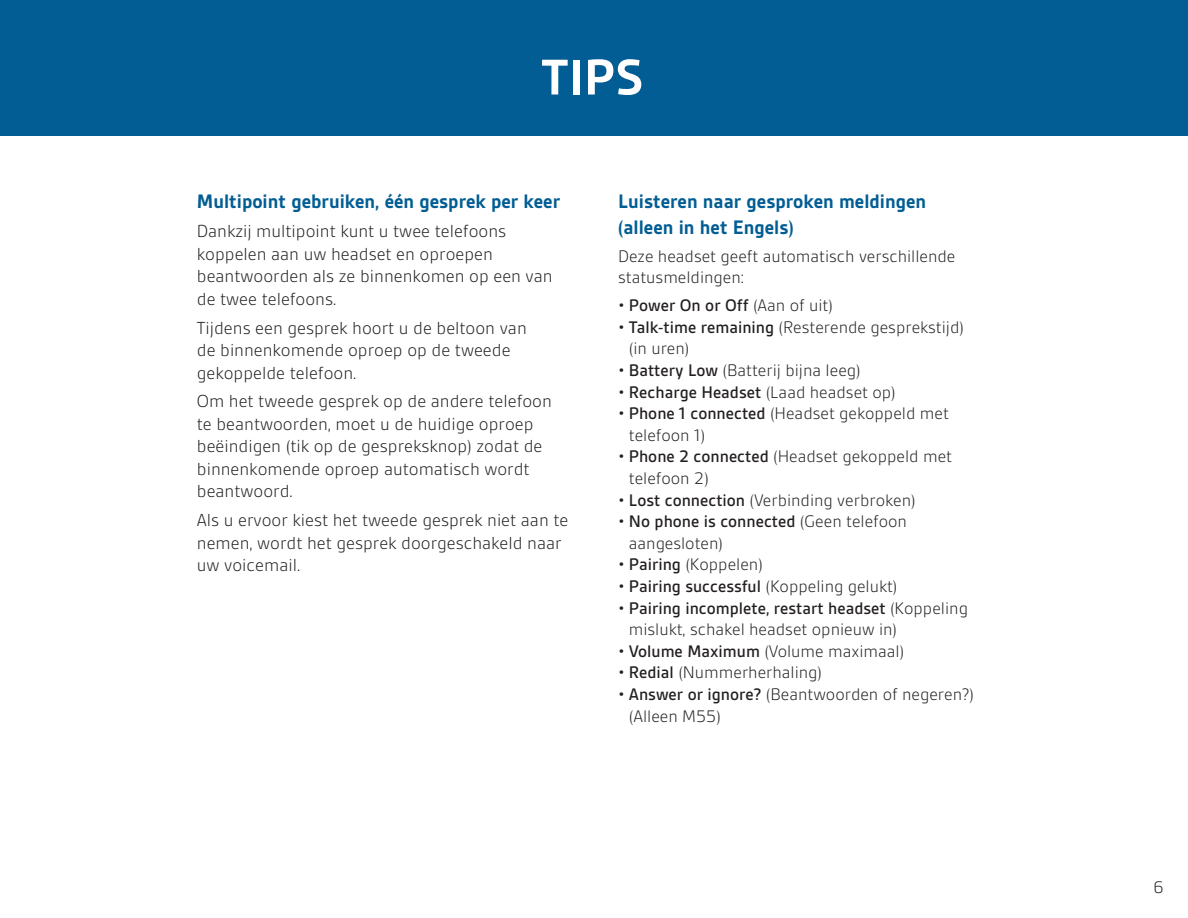
<style>
.page{position:relative;width:1188px;height:918px;background:#fff}
.page>*{position:absolute;margin:0;border:0;box-sizing:border-box;transform-origin:0 0}
.t1{font:700 54px "Gesta";color:#fff}
.t2{font:700 21px/25.2px "Gesta";color:#015d93}
.t3{font:300 18.75px/22.5px "Gesta";color:#231f20}
.t4{font:300 18px/21.6px "Gesta";color:#231f20}
.t5{font:500 18px "Gesta";color:#231f20}
.s1{font-weight:300}
.s2{font-weight:500}
</style>
<div class="page">
<div style="left:0;top:0;width:1188px;height:136px;background:#015d93"></div>
<h1 class="t1" style="left:541px;top:49px;width:105px">TIPS</h1>
<p class="t2" style="left:197px;top:189px;width:365px">Multipoint gebruiken, één gesprek per keer</p>
<p class="t3" style="left:197px;top:220px;width:357px">Dankzij multipoint kunt u twee telefoons koppelen aan uw headset en oproepen beantwoorden als ze binnenkomen op een van de twee telefoons.</p>
<p class="t3" style="left:197px;top:316px;width:331px">Tijdens een gesprek hoort u de beltoon van de binnenkomende oproep op de tweede gekoppelde telefoon.</p>
<p class="t3" style="left:197px;top:390px;width:357px">Om het tweede gesprek op de andere telefoon te beantwoorden, moet u de huidige oproep beëindigen (tik op de gespreksknop) zodat de binnenkomende oproep automatisch wordt beantwoord.</p>
<p class="t3" style="left:197px;top:509px;width:373px">Als u ervoor kiest het tweede gesprek niet aan te nemen, wordt het gesprek doorgeschakeld naar uw voicemail.</p>
<p class="t2" style="left:618px;top:189px;width:310px">Luisteren naar gesproken meldingen (alleen in het Engels)</p>
<p class="t4" style="left:618px;top:245px;width:339px">Deze headset geeft automatisch verschillende statusmeldingen:</p>
<p class="t5" style="left:618px;top:296px;width:216px"><span class="s1">•</span> Power On or Off <span class="s1">(Aan of uit)</span></p>
<p class="t4" style="left:629px;top:316px;width:337px;text-indent:-11px">• <span class="s2">Talk-time remaining</span> (Resterende gesprekstijd) (in uren)</p>
<p class="t4" style="left:618px;top:359px;width:244px">• <span class="s2">Battery Low</span> (Batterij bijna leeg)</p>
<p class="t4" style="left:618px;top:381px;width:279px">• <span class="s2">Recharge Headset</span> (Laad headset op)</p>
<p class="t4" style="left:629px;top:403px;width:322px;text-indent:-11px">• <span class="s2">Phone 1 connected</span> (Headset gekoppeld met telefoon 1)</p>
<p class="t4" style="left:629px;top:446px;width:325px;text-indent:-11px">• <span class="s2">Phone 2 connected</span> (Headset gekoppeld met telefoon 2)</p>
<p class="t4" style="left:618px;top:489px;width:299px">• <span class="s2">Lost connection</span> (Verbinding verbroken)</p>
<p class="t4" style="left:629px;top:511px;width:280px;text-indent:-11px">• <span class="s2">No phone is connected</span> (Geen telefoon aangesloten)</p>
<p class="t4" style="left:618px;top:554px;width:146px">• <span class="s2">Pairing</span> (Koppelen)</p>
<p class="t4" style="left:618px;top:575px;width:281px">• <span class="s2">Pairing successful</span> (Koppeling gelukt)</p>
<p class="t4" style="left:629px;top:597px;width:341px;text-indent:-11px">• <span class="s2">Pairing incomplete, restart headset</span> (Koppeling mislukt, schakel headset opnieuw in)</p>
<p class="t4" style="left:618px;top:640px;width:288px">• <span class="s2">Volume Maximum</span> (Volume maximaal)</p>
<p class="t4" style="left:618px;top:662px;width:205px">• <span class="s2">Redial</span> (Nummerherhaling)</p>
<p class="t4" style="left:629px;top:683px;width:347px;text-indent:-11px">• <span class="s2">Answer or ignore?</span> (Beantwoorden of negeren?) (Alleen M55)</p>
<p class="t4" style="left:1154px;top:876px;width:12px">6</p>
</div>
